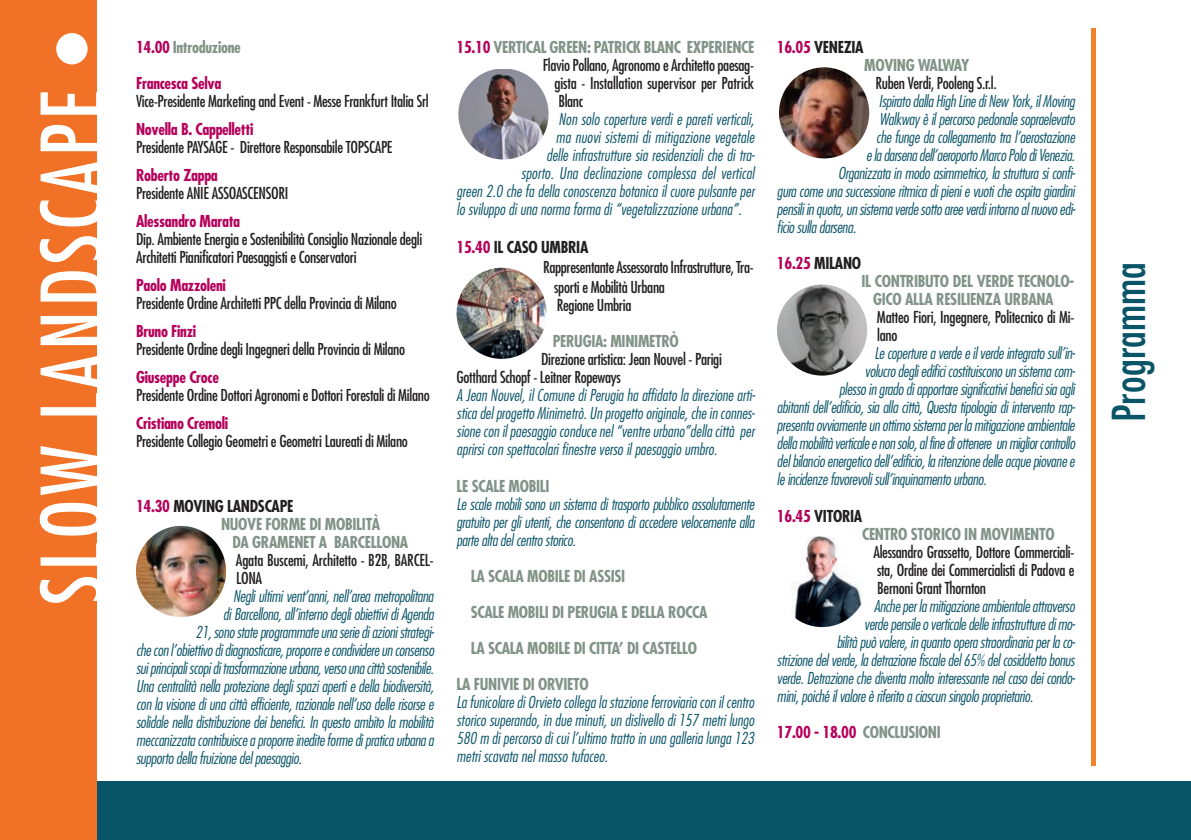
<style>
.page{position:relative;width:1191px;height:840px;background:#fff}
.page>*{position:absolute;margin:0;border:0;box-sizing:border-box;transform-origin:0 0}
.t1{font:condensed 83.4px "Futura";letter-spacing:.05em;color:#fff}
.t2{font:condensed 44.2px "Futura";color:#0a5468}
.t3{font:italic 300 condensed 16px/18px "Futura";letter-spacing:-.02em;color:#0a5468;text-align:justify}
.t4{font:condensed 16px/18px "Futura";letter-spacing:-.02em;color:#231f20}
.t5{font:700 condensed 16px/18px "Futura";letter-spacing:-.02em;color:#819487;text-align:center}
.t6{font:italic 300 condensed 16px "Futura";color:#0a5468}
.t7{font:700 condensed 16px "Futura";letter-spacing:-.02em;color:#b5025b}
.t8{font:italic 300 condensed 16px "Futura";letter-spacing:.01em;color:#0a5468}
.t9{font:700 condensed 16px "Futura";letter-spacing:-.02em;color:#231f20}
.s1{color:#b5025b}
.s2{color:#231f20}
.s3{color:#819487}
</style>
<div class="page">
<div style="left:0;top:780px;width:1191px;height:59px;background:#0a5468"></div>
<hr style="left:1091px;top:28px;width:4px;height:737px;background:#f1822a">
<div style="left:0;top:0;width:97px;height:839px;background:#f17126"></div>
<img style="left:136px;top:525px;width:90px;height:91px;border-radius:50%">
<img style="left:458px;top:69px;width:90px;height:90px;border-radius:50%">
<img style="left:456px;top:268px;width:90px;height:90px;border-radius:50%">
<img style="left:779px;top:67px;width:90px;height:91px;border-radius:50%">
<img style="left:777px;top:284px;width:90px;height:91px;border-radius:50%">
<img style="left:777px;top:535px;width:90px;height:91px;border-radius:50%">
<h1 class="t1" style="left:34px;top:604px;width:573px;rotate:-90deg">SLOW LANDSCAPE •</h1>
<p class="t5" style="left:136px;top:39px;width:106px"><span class="s1">14.00</span> Introduzione</p>
<p class="t7" style="left:136px;top:76px;width:87px">Francesca Selva</p>
<p class="t4" style="left:136px;top:93px;width:294px">Vice-Presidente Marketing and Event - Messe Frankfurt Italia Srl</p>
<p class="t7" style="left:136px;top:122px;width:119px">Novella B. Cappelletti</p>
<p class="t4" style="left:136px;top:139px;width:258px">Presidente PAYSAGE - Direttore Responsabile TOPSCAPE</p>
<p class="t7" style="left:136px;top:168px;width:83px">Roberto Zappa</p>
<p class="t4" style="left:136px;top:185px;width:154px">Presidente ANIE ASSOASCENSORI</p>
<p class="t7" style="left:136px;top:214px;width:106px">Alessandro Marata</p>
<p class="t4" style="left:136px;top:231px;width:288px">Dip. Ambiente Energia e Sostenibilità Consiglio Nazionale degli<br>Architetti Pianificatori Paesaggisti e Conservatori</p>
<p class="t7" style="left:136px;top:278px;width:91px">Paolo Mazzoleni</p>
<p class="t4" style="left:136px;top:295px;width:262px">Presidente Ordine Architetti PPC della Provincia di Milano</p>
<p class="t7" style="left:136px;top:324px;width:62px">Bruno Finzi</p>
<p class="t4" style="left:136px;top:341px;width:270px">Presidente Ordine degli Ingegneri della Provincia di Milano</p>
<p class="t7" style="left:136px;top:370px;width:84px">Giuseppe Croce</p>
<p class="t4" style="left:136px;top:387px;width:295px">Presidente Ordine Dottori Agronomi e Dottori Forestali di Milano</p>
<p class="t7" style="left:136px;top:416px;width:94px">Cristiano Cremoli</p>
<p class="t4" style="left:136px;top:433px;width:273px">Presidente Collegio Geometri e Geometri Laureati di Milano</p>
<p class="t9" style="left:136px;top:498px;width:159px"><span class="s1">14.30</span> MOVING LANDSCAPE</p>
<p class="t5" style="left:221px;top:515px;width:161px">NUOVE FORME DI MOBILITÀ</p>
<p class="t5" style="left:232px;top:533px;width:177px">DA GRAMENET A BARCELLONA</p>
<p class="t4" style="left:236px;top:551px;width:199px">Agata Buscemi, Architetto - B2B, BARCEL-<br>LONA</p>
<p class="t3" style="left:233px;top:587px;width:202px">Negli ultimi vent’anni, nell’area metropolitana</p>
<p class="t3" style="left:223px;top:605px;width:212px">di Barcellona, all’interno degli obiettivi di Agenda</p>
<p class="t3" style="left:195px;top:623px;width:240px">21, sono state programmate una serie di azioni strategi-</p>
<p class="t3" style="left:136px;top:641px;width:299px">che con l’obiettivo di diagnosticare, proporre e condividere un consenso</p>
<p class="t3" style="left:136px;top:659px;width:299px">sui principali scopi di trasformazione urbana, verso una città sostenibile.</p>
<p class="t3" style="left:136px;top:677px;width:299px">Una centralità nella protezione degli spazi aperti e della biodiversità,</p>
<p class="t3" style="left:136px;top:695px;width:299px">con la visione di una città efficiente, razionale nell’uso delle risorse e</p>
<p class="t3" style="left:136px;top:713px;width:299px">solidale nella distribuzione dei benefici. In questo ambito la mobilità</p>
<p class="t3" style="left:136px;top:731px;width:299px">meccanizzata contribuisce a proporre inedite forme di pratica urbana a</p>
<p class="t3" style="left:136px;top:749px;width:167px">supporto della fruizione del paesaggio.</p>
<p class="t5" style="left:456px;top:39px;width:299px"><span class="s1">15.10</span> VERTICAL GREEN: PATRICK BLANC EXPERIENCE</p>
<p class="t4" style="left:543px;top:57px;width:213px">Flavio Pollano, Agronomo e Architetto paesag-</p>
<p class="t4" style="left:554px;top:75px;width:201px">gista - Installation supervisor per Patrick</p>
<p class="t4" style="left:558px;top:93px;width:26px">Blanc</p>
<p class="t6" style="left:558px;top:112px;width:197px">Non solo coperture verdi e pareti verticali,</p>
<p class="t8" style="left:556px;top:130px;width:200px">ma nuovi sistemi di mitigazione vegetale</p>
<p class="t6" style="left:546px;top:148px;width:210px">delle infrastrutture sia residenziali che di tra-</p>
<p class="t8" style="left:521px;top:166px;width:235px">sporto. Una declinazione complessa del vertical</p>
<p class="t6" style="left:456px;top:184px;width:299px">green 2.0 che fa della conoscenza botanica il cuore pulsante per</p>
<p class="t6" style="left:456px;top:202px;width:286px">lo sviluppo di una norma forma di “vegetalizzazione urbana”.</p>
<p class="t9" style="left:456px;top:240px;width:133px"><span class="s1">15.40</span> IL CASO UMBRIA</p>
<p class="t4" style="left:543px;top:259px;width:212px">Rappresentante Assessorato Infrastrutture, Tra-</p>
<p class="t4" style="left:554px;top:279px;width:112px">sporti e Mobilità Urbana</p>
<p class="t4" style="left:557px;top:297px;width:76px">Regione Umbria</p>
<p class="t5" style="left:553px;top:333px;width:128px">PERUGIA: MINIMETRÒ</p>
<p class="t4" style="left:456px;top:351px;width:267px;text-indent:84px">Direzione artistica: Jean Nouvel - Parigi<br>Gotthard Schopf - Leitner Ropeways</p>
<p class="t3" style="left:456px;top:387px;width:300px">A Jean Nouvel, il Comune di Perugia ha affidato la direzione arti&shy;stica del progetto Minimetrò. Un progetto originale, che in connes&shy;sione con il paesaggio conduce nel “ventre urbano”della città per aprirsi con spettacolari finestre verso il paesaggio umbro.</p>
<p class="t5" style="left:456px;top:477px;width:95px">LE SCALE MOBILI</p>
<p class="t3" style="left:456px;top:495px;width:299px">Le scale mobili sono un sistema di trasporto pubblico assolutamente gratuito per gli utenti, che consentono di accedere velocemente alla parte alta del centro storico.</p>
<p class="t5" style="left:471px;top:567px;width:156px">LA SCALA MOBILE DI ASSISI</p>
<p class="t5" style="left:471px;top:603px;width:238px">SCALE MOBILI DI PERUGIA E DELLA ROCCA</p>
<p class="t5" style="left:471px;top:639px;width:228px">LA SCALA MOBILE DI CITTA’ DI CASTELLO</p>
<p class="t5" style="left:456px;top:675px;width:134px">LA FUNIVIE DI ORVIETO</p>
<p class="t3" style="left:456px;top:693px;width:299px">La funicolare di Orvieto collega la stazione ferroviaria con il centro storico superando, in due minuti, un dislivello di 157 metri lungo 580 m di percorso di cui l’ultimo tratto in una galleria lunga 123 metri scavata nel masso tufaceo.</p>
<p class="t9" style="left:777px;top:40px;width:88px"><span class="s1">16.05</span> VENEZIA</p>
<p class="t5" style="left:864px;top:57px;width:107px">MOVING WALWAY</p>
<p class="t4" style="left:875px;top:75px;width:123px">Ruben Verdi, Pooleng S.r.l.</p>
<p class="t3" style="left:879px;top:93px;width:197px">Ispirato dalla High Line di New York, il Moving</p>
<p class="t3" style="left:879px;top:111px;width:197px">Walkway è il percorso pedonale sopraelevato</p>
<p class="t3" style="left:876px;top:129px;width:200px">che funge da collegamento tra l’aerostazione</p>
<p class="t3" style="left:866px;top:147px;width:210px">e la darsena dell’aeroporto Marco Polo di Venezia.</p>
<p class="t3" style="left:838px;top:165px;width:238px">Organizzata in modo asimmetrico, la struttura si confi-</p>
<p class="t3" style="left:777px;top:183px;width:299px">gura come una successione ritmica di pieni e vuoti che ospita giardini</p>
<p class="t3" style="left:777px;top:201px;width:300px">pensili in quota, un sistema verde sotto aree verdi intorno al nuovo edi-</p>
<p class="t3" style="left:777px;top:219px;width:80px">ficio sulla darsena.</p>
<p class="t9" style="left:777px;top:256px;width:86px"><span class="s1">16.25</span> MILANO</p>
<p class="t5" style="left:861px;top:273px;width:214px">IL CONTRIBUTO DEL VERDE TECNOLO-<br>GICO ALLA RESILIENZA URBANA</p>
<p class="t4" style="left:877px;top:309px;width:199px">Matteo Fiori, Ingegnere, Politecnico di Mi&shy;lano</p>
<p class="t3" style="left:874px;top:345px;width:202px">Le coperture a verde e il verde integrato sull’in-</p>
<p class="t3" style="left:865px;top:363px;width:212px">volucro degli edifici costituiscono un sistema com-</p>
<p class="t3" style="left:839px;top:381px;width:237px">plesso in grado di apportare significativi benefici sia agli</p>
<p class="t3" style="left:777px;top:399px;width:300px">abitanti dell’edificio, sia alla città, Questa tipologia di intervento rap-</p>
<p class="t3" style="left:777px;top:417px;width:299px">presenta ovviamente un ottimo sistema per la mitigazione ambientale</p>
<p class="t3" style="left:777px;top:435px;width:299px">della mobilità verticale e non solo, al fine di ottenere un miglior controllo</p>
<p class="t3" style="left:777px;top:453px;width:299px">del bilancio energetico dell’edificio, la ritenzione delle acque piovane e</p>
<p class="t3" style="left:777px;top:471px;width:211px">le incidenze favorevoli sull’inquinamento urbano.</p>
<p class="t5" style="left:862px;top:507px;width:194px;text-align:left;text-indent:-85px"><span class="s1">16.45</span> <span class="s2">VITORIA<br></span>CENTRO STORICO IN MOVIMENTO</p>
<p class="t4" style="left:873px;top:543px;width:203px;text-align:justify">Alessandro Grassetto, Dottore Commerciali&shy;sta, Ordine dei Commercialisti di Padova e Bernoni Grant Thornton</p>
<p class="t3" style="left:874px;top:597px;width:202px">Anche per la mitigazione ambientale attraverso</p>
<p class="t3" style="left:864px;top:615px;width:212px">verde pensile o verticale delle infrastrutture di mo-</p>
<p class="t3" style="left:836px;top:633px;width:240px">bilità può valere, in quanto opera straordinaria per la co-</p>
<p class="t3" style="left:777px;top:651px;width:299px">strizione del verde, la detrazione fiscale del 65% del cosiddetto bonus</p>
<p class="t3" style="left:777px;top:669px;width:300px">verde. Detrazione che diventa molto interessante nel caso dei condo-</p>
<p class="t3" style="left:777px;top:687px;width:258px">mini, poiché il valore è riferito a ciascun singolo proprietario.</p>
<p class="t7" style="left:777px;top:724px;width:165px">17.00 - 18.00 <span class="s3">CONCLUSIONI</span></p>
<h2 class="t2" style="left:1108px;top:421px;width:161px;rotate:-90deg">Programma</h2>
</div>
